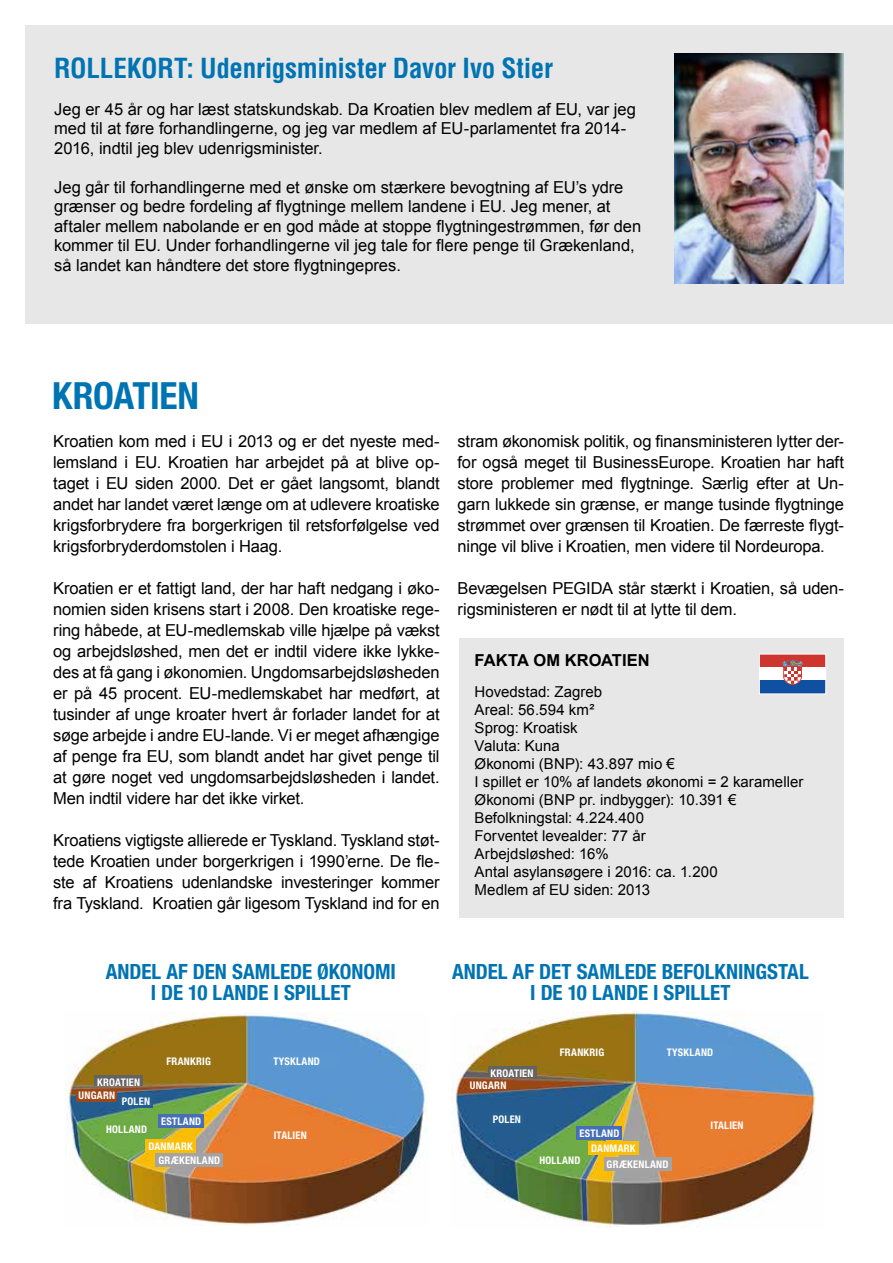
<style>
.page{position:relative;width:893px;height:1263px;background:#fff}
.page>*{position:absolute;margin:0;border:0;box-sizing:border-box;transform-origin:0 0}
.t1{font:700 condensed 37.5px "Helvetica Neue";letter-spacing:-.01em;color:#0074b3}
.t2{font:700 condensed 27px "Helvetica";letter-spacing:-.01em;color:#0074b3}
.t3{font:700 condensed 21px/21px "Helvetica Neue";color:#0074b3;text-align:center}
.t4{font:16.5px/21px "Arial";letter-spacing:-.005em;color:#000;text-align:justify}
.t5{font:700 16.5px "Arial";letter-spacing:.005em;color:#000}
.t6{font:15px/18px "Arial";letter-spacing:.005em;color:#000}
.t7{font:700 condensed 10.5px "Helvetica Neue";letter-spacing:.02em;color:#fff}
</style>
<div class="page">
<img style="left:451px;top:1012px;width:365px;height:215px">
<img style="left:65px;top:1012px;width:362px;height:214px">
<div style="left:459px;top:638px;width:385px;height:279px;background:#e7e7e7"></div>
<div style="left:759px;top:654px;width:67px;height:40px;background:#fff"></div>
<div style="left:759px;top:681px;width:67px;height:13px;background:#0f51a0"></div>
<div style="left:759px;top:654px;width:67px;height:13px;background:#ce352e"></div>
<svg style="left:782px;top:660px;width:21px;height:25px"></svg>
<div style="left:759px;top:654px;width:67px;height:40px;border:1px solid #fff"></div>
<div style="left:604px;top:1157px;width:67px;height:14px;background:#a3a3a3"></div>
<div style="left:664px;top:1045px;width:67px;height:14px;background:#5b98d2"></div>
<div style="left:708px;top:1118px;width:38px;height:14px;background:#e87c30"></div>
<div style="left:588px;top:1141px;width:50px;height:13px;background:#fabe06"></div>
<div style="left:577px;top:1125px;width:45px;height:14px;background:#466fb5"></div>
<div style="left:537px;top:1153px;width:46px;height:14px;background:#6daa45"></div>
<div style="left:490px;top:1111px;width:34px;height:14px;background:#255e91"></div>
<div style="left:470px;top:1081px;width:36px;height:8px;background:#9c4716"></div>
<div style="left:488px;top:1066px;width:48px;height:11px;background:#626362"></div>
<div style="left:557px;top:1045px;width:50px;height:14px;background:#987314"></div>
<div style="left:156px;top:1153px;width:67px;height:14px;background:#a3a3a3"></div>
<div style="left:270px;top:1054px;width:68px;height:13px;background:#5b98d2"></div>
<div style="left:271px;top:1128px;width:39px;height:14px;background:#e87c30"></div>
<div style="left:146px;top:1138px;width:50px;height:14px;background:#fabe06"></div>
<div style="left:158px;top:1114px;width:46px;height:14px;background:#466fb5"></div>
<div style="left:103px;top:1122px;width:47px;height:13px;background:#6daa45"></div>
<div style="left:119px;top:1094px;width:34px;height:14px;background:#255e91"></div>
<div style="left:76px;top:1089px;width:41px;height:12px;background:#9c4716"></div>
<div style="left:94px;top:1074px;width:49px;height:11px;background:#626362"></div>
<div style="left:164px;top:1054px;width:50px;height:14px;background:#987314"></div>
<div style="left:26px;top:26px;width:867px;height:298px;background:#e7e7e7"></div>
<img style="left:674px;top:53px;width:169px;height:230px">
<h2 class="t2" style="left:54px;top:52px;width:500px">ROLLEKORT: Udenrigsminister Davor Ivo Stier</h2>
<p class="t4" style="left:54px;top:99px;width:583px;line-height:19.5px;text-align:left">Jeg er 45 år og har læst statskundskab. Da Kroatien blev medlem af EU, var jeg med til at føre forhandlingerne, og jeg var medlem af EU-parlamentet fra 2014-<br>2016, indtil jeg blev udenrigsminister.</p>
<p class="t4" style="left:54px;top:177px;width:588px;line-height:19.5px;text-align:left">Jeg går til forhandlingerne med et ønske om stærkere bevogtning af EU’s ydre grænser og bedre fordeling af flygtninge mellem landene i EU. Jeg mener, at aftaler mellem nabolande er en god måde at stoppe flygtningestrømmen, før den kommer til EU. Under forhandlingerne vil jeg tale for flere penge til Grækenland, så landet kan håndtere det store flygtningepres.</p>
<h1 class="t1" style="left:52px;top:373px;width:148px">KROATIEN</h1>
<p class="t4" style="left:53px;top:431px;width:388px">Kroatien kom med i EU i 2013 og er det nyeste med&shy;lemsland i EU. Kroatien har arbejdet på at blive op&shy;taget i EU siden 2000. Det er gået langsomt, blandt andet har landet været længe om at udlevere kroatiske krigsforbrydere fra borgerkrigen til retsforfølgelse ved krigsforbryderdomstolen i Haag.</p>
<p class="t4" style="left:53px;top:578px;width:388px">Kroatien er et fattigt land, der har haft nedgang i øko&shy;nomien siden krisens start i 2008. Den kroatiske rege&shy;ring håbede, at EU-medlemskab ville hjælpe på vækst og arbejdsløshed, men det er indtil videre ikke lykke&shy;des at få gang i økonomien. Ungdomsarbejdsløsheden er på 45 procent. EU-medlemskabet har medført, at tusinder af unge kroater hvert år forlader landet for at søge arbejde i andre EU-lande. Vi er meget afhængige af penge fra EU, som blandt andet har givet penge til at gøre noget ved ungdomsarbejdsløsheden i landet.<br>Men indtil videre har det ikke virket.</p>
<p class="t4" style="left:53px;top:830px;width:388px">Kroatiens vigtigste allierede er Tyskland. Tyskland støt&shy;tede Kroatien under borgerkrigen i 1990’erne. De fle&shy;ste af Kroatiens udenlandske investeringer kommer fra Tyskland. Kroatien går ligesom Tyskland ind for en</p>
<p class="t4" style="left:458px;top:431px;width:388px">stram økonomisk politik, og finansministeren lytter der&shy;for også meget til BusinessEurope. Kroatien har haft store problemer med flygtninge. Særlig efter at Un&shy;garn lukkede sin grænse, er mange tusinde flygtninge strømmet over grænsen til Kroatien. De færreste flygt&shy;ninge vil blive i Kroatien, men videre til Nordeuropa.</p>
<p class="t4" style="left:458px;top:578px;width:388px">Bevægelsen PEGIDA står stærkt i Kroatien, så uden&shy;rigsministeren er nødt til at lytte til dem.</p>
<p class="t5" style="left:475px;top:650px;width:177px">FAKTA OM KROATIEN</p>
<p class="t6" style="left:475px;top:683px;width:330px">Hovedstad: Zagreb<br>Areal: 56.594 km²<br>Sprog: Kroatisk<br>Valuta: Kuna<br>Økonomi (BNP): 43.897 mio €<br>I spillet er 10% af landets økonomi = 2 karameller<br>Økonomi (BNP pr. indbygger): 10.391 €<br>Befolkningstal: 4.224.400<br>Forventet levealder: 77 år<br>Arbejdsløshed: 16%<br>Antal asylansøgere i 2016: ca. 1.200<br>Medlem af EU siden: 2013</p>
<p class="t3" style="left:106px;top:961px;width:292px">ANDEL AF DEN SAMLEDE ØKONOMI<br>I DE 10 LANDE I SPILLET</p>
<p class="t3" style="left:452px;top:961px;width:358px">ANDEL AF DET SAMLEDE BEFOLKNINGSTAL<br>I DE 10 LANDE I SPILLET</p>
<p class="t7" style="left:166px;top:1055px;width:46px">FRANKRIG</p>
<p class="t7" style="left:273px;top:1055px;width:48px">TYSKLAND</p>
<p class="t7" style="left:560px;top:1046px;width:46px">FRANKRIG</p>
<p class="t7" style="left:667px;top:1046px;width:48px">TYSKLAND</p>
<p class="t7" style="left:97px;top:1075px;width:44px">KROATIEN</p>
<p class="t7" style="left:79px;top:1089px;width:38px">UNGARN</p>
<p class="t7" style="left:122px;top:1095px;width:30px">POLEN</p>
<p class="t7" style="left:491px;top:1067px;width:44px">KROATIEN</p>
<p class="t7" style="left:470px;top:1079px;width:38px">UNGARN</p>
<p class="t7" style="left:106px;top:1123px;width:42px">HOLLAND</p>
<p class="t7" style="left:161px;top:1115px;width:42px">ESTLAND</p>
<p class="t7" style="left:274px;top:1129px;width:35px">ITALIEN</p>
<p class="t7" style="left:493px;top:1112px;width:30px">POLEN</p>
<p class="t7" style="left:579px;top:1126px;width:42px">ESTLAND</p>
<p class="t7" style="left:710px;top:1119px;width:35px">ITALIEN</p>
<p class="t7" style="left:148px;top:1139px;width:46px">DANMARK</p>
<p class="t7" style="left:591px;top:1141px;width:46px">DANMARK</p>
<p class="t7" style="left:158px;top:1154px;width:63px">GRÆKENLAND</p>
<p class="t7" style="left:539px;top:1154px;width:42px">HOLLAND</p>
<p class="t7" style="left:607px;top:1158px;width:63px">GRÆKENLAND</p>
</div>
